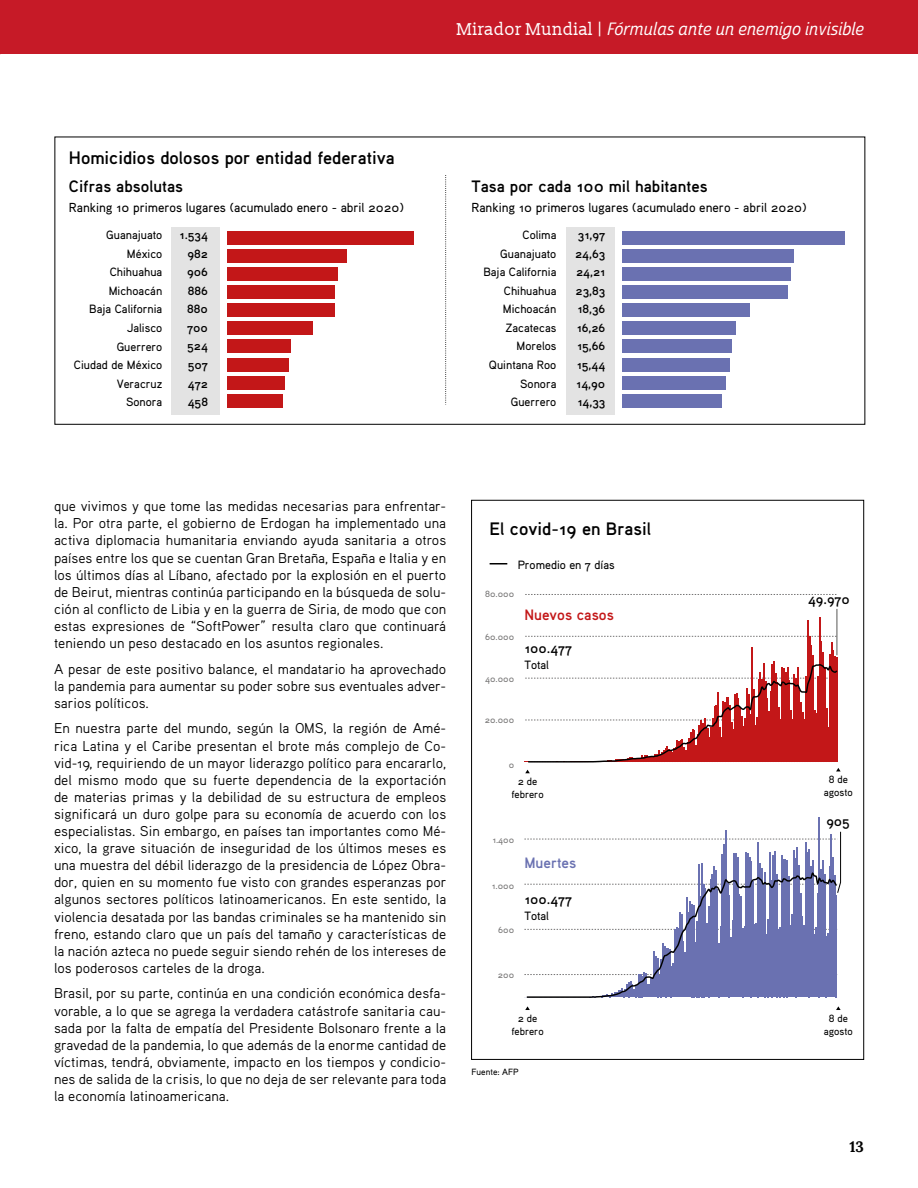
<style>
.page{position:relative;width:918px;height:1188px;background:#fff}
.page>*{position:absolute;margin:0;border:0;box-sizing:border-box;transform-origin:0 0}
.t1{font:18px "Aaux Pro Bold OSF";color:#000}
.t2{font:17.25px "Cabrito Sans Con Med It";color:#fff}
.t3{font:16.5px "Aaux Pro Bold OSF";color:#000}
.t4{font:15px "Aaux Pro Bold OSF";color:#c31718}
.t5{font:15px "Aaux Pro Bold OSF";color:#6a71b1}
.t6{font:700 15px "Lora";color:#000}
.t7{font:14.25px/17.1px "Aaux Pro Regular OSF";color:#000;text-align:justify}
.t8{font:13.5px "Aaux Pro Bold OSF";color:#000}
.t9{font:13.05px "Aaux Pro Medium OSF";color:#000}
.t10{font:12px/18.6px "Aaux Pro Medium OSF";color:#000;text-align:right}
.t11{font:12px/18.6px "Aaux Pro Bold OSF";color:#000;text-align:justify}
.t12{font:10.5px/12.6px "Aaux Pro Medium OSF";color:#000;text-align:center}
.t13{font:9px "Aaux Pro Medium OSF";color:#757474}
.t14{font:9px "Aaux Pro Medium OSF";color:#000}
.s1{font-family:"Slabo 13 px"}
.s2{font-family:"Aaux Pro Regular OSF"}
</style>
<div class="page">
<div style="left:0;top:0;width:918px;height:54px;background:#c61a27"></div>
<svg style="left:525px;top:636px;width:312px;height:1px"></svg>
<svg style="left:525px;top:594px;width:312px;height:1px"></svg>
<hr style="left:751px;top:647px;width:2px;height:115px;background:#c31718">
<hr style="left:773px;top:661px;width:2px;height:101px;background:#c31718">
<hr style="left:807px;top:620px;width:2px;height:142px;background:#c31718">
<hr style="left:809px;top:636px;width:1px;height:126px;background:#c31718">
<hr style="left:811px;top:645px;width:1px;height:117px;background:#c31718">
<hr style="left:812px;top:655px;width:2px;height:107px;background:#c31718">
<hr style="left:819px;top:617px;width:1px;height:145px;background:#c31718">
<hr style="left:821px;top:641px;width:1px;height:121px;background:#c31718">
<hr style="left:823px;top:652px;width:1px;height:110px;background:#c31718">
<hr style="left:829px;top:654px;width:2px;height:108px;background:#c31718">
<hr style="left:831px;top:642px;width:1px;height:120px;background:#c31718">
<hr style="left:833px;top:651px;width:1px;height:111px;background:#c31718">
<hr style="left:834px;top:657px;width:2px;height:105px;background:#c31718">
<hr style="left:836px;top:657px;width:1px;height:105px;background:#c31718">
<hr style="left:819px;top:817px;width:1px;height:180px;background:#6a71b1">
<hr style="left:837px;top:609px;width:1px;height:46px;background:#575756">
<svg style="left:524px;top:831px;width:317px;height:167px"></svg>
<svg style="left:836px;top:1006px;width:5px;height:4px"></svg>
<svg style="left:525px;top:1006px;width:5px;height:4px"></svg>
<svg style="left:525px;top:663px;width:316px;height:110px"></svg>
<svg style="left:490px;top:563px;width:17px;height:2px"></svg>
<div style="left:171px;top:227px;width:48px;height:187px;background:#e3e3e3"></div>
<div style="left:566px;top:227px;width:49px;height:187px;background:#e3e3e3"></div>
<svg style="left:445px;top:175px;width:1px;height:228px"></svg>
<div style="left:227px;top:231px;width:187px;height:13px;background:#c31718"></div>
<div style="left:227px;top:249px;width:120px;height:13px;background:#c31718"></div>
<div style="left:227px;top:267px;width:111px;height:13px;background:#c31718"></div>
<div style="left:227px;top:286px;width:108px;height:13px;background:#c31718"></div>
<div style="left:227px;top:304px;width:107px;height:13px;background:#c31718"></div>
<div style="left:227px;top:322px;width:85px;height:13px;background:#c31718"></div>
<div style="left:227px;top:340px;width:64px;height:13px;background:#c31718"></div>
<div style="left:227px;top:358px;width:62px;height:13px;background:#c31718"></div>
<div style="left:227px;top:376px;width:58px;height:13px;background:#c31718"></div>
<div style="left:227px;top:394px;width:56px;height:13px;background:#c31718"></div>
<div style="left:622px;top:231px;width:223px;height:13px;background:#6a71b1"></div>
<div style="left:622px;top:249px;width:172px;height:13px;background:#6a71b1"></div>
<div style="left:622px;top:267px;width:169px;height:13px;background:#6a71b1"></div>
<div style="left:622px;top:286px;width:166px;height:13px;background:#6a71b1"></div>
<div style="left:622px;top:304px;width:128px;height:13px;background:#6a71b1"></div>
<div style="left:622px;top:322px;width:114px;height:13px;background:#6a71b1"></div>
<div style="left:622px;top:340px;width:109px;height:13px;background:#6a71b1"></div>
<div style="left:622px;top:358px;width:108px;height:13px;background:#6a71b1"></div>
<div style="left:622px;top:376px;width:104px;height:13px;background:#6a71b1"></div>
<div style="left:622px;top:394px;width:100px;height:13px;background:#6a71b1"></div>
<p class="t1" style="left:69px;top:146px;width:327px">Homicidios dolosos por entidad federativa</p>
<p class="t3" style="left:69px;top:175px;width:116px">Cifras absolutas</p>
<p class="t9" style="left:69px;top:200px;width:337px">Ranking 10 primeros lugares (acumulado enero - abril 2020)</p>
<p class="t2" style="left:457px;top:19px;width:409px"><span class="s1">Mirador Mundial</span> <span class="s2">|</span> Fórmulas ante un enemigo invisible</p>
<p class="t3" style="left:471px;top:175px;width:238px">Tasa por cada 100 mil habitantes</p>
<p class="t9" style="left:471px;top:200px;width:337px">Ranking 10 primeros lugares (acumulado enero - abril 2020)</p>
<p class="t10" style="left:74px;top:225px;width:90px">Guanajuato<br>México<br>Chihuahua<br>Michoacán<br>Baja California<br>Jalisco<br>Guerrero<br>Ciudad de México<br>Veracruz<br>Sonora</p>
<p class="t11" style="left:187px;top:225px;width:23px;text-indent:-7px">1.534<br>982<br>906<br>886<br>880<br>700<br>524<br>507<br>472<br>458</p>
<p class="t10" style="left:483px;top:225px;width:75px">Colima<br>Guanajuato<br>Baja California<br>Chihuahua<br>Michoacán<br>Zacatecas<br>Morelos<br>Quintana Roo<br>Sonora<br>Guerrero</p>
<p class="t11" style="left:575px;top:225px;width:32px">31,97<br>24,63<br>24,21<br>23,83<br>18,36<br>16,26<br>15,66<br>15,44<br>14,90<br>14,33</p>
<p class="t7" style="left:54px;top:497px;width:394px">que vivimos y que tome las medidas necesarias para enfrentar&shy;la. Por otra parte, el gobierno de Erdogan ha implementado una activa diplomacia humanitaria enviando ayuda sanitaria a otros países entre los que se cuentan Gran Bretaña, España e Italia y en los últimos días al Líbano, afectado por la explosión en el puerto de Beirut, mientras continúa participando en la búsqueda de solu&shy;ción al conflicto de Libia y en la guerra de Siria, de modo que con estas expresiones de “SoftPower” resulta claro que continuará teniendo un peso destacado en los asuntos regionales.</p>
<p class="t7" style="left:54px;top:660px;width:394px">A pesar de este positivo balance, el mandatario ha aprovechado la pandemia para aumentar su poder sobre sus eventuales adver&shy;sarios políticos.</p>
<p class="t7" style="left:54px;top:719px;width:394px">En nuestra parte del mundo, según la OMS, la región de Amé&shy;rica Latina y el Caribe presentan el brote más complejo de Co&shy;vid-19, requiriendo de un mayor liderazgo político para encararlo, del mismo modo que su fuerte dependencia de la exportación de materias primas y la debilidad de su estructura de empleos significará un duro golpe para su economía de acuerdo con los especialistas. Sin embargo, en países tan importantes como Mé&shy;xico, la grave situación de inseguridad de los últimos meses es una muestra del débil liderazgo de la presidencia de López Obra&shy;dor, quien en su momento fue visto con grandes esperanzas por algunos sectores políticos latinoamericanos. En este sentido, la violencia desatada por las bandas criminales se ha mantenido sin freno, estando claro que un país del tamaño y características de la nación azteca no puede seguir siendo rehén de los intereses de los poderosos carteles de la droga.</p>
<p class="t7" style="left:54px;top:984px;width:394px">Brasil, por su parte, continúa en una condición económica desfa&shy;vorable, a lo que se agrega la verdadera catástrofe sanitaria cau&shy;sada por la falta de empatía del Presidente Bolsonaro frente a la gravedad de la pandemia, lo que además de la enorme cantidad de víctimas, tendrá, obviamente, impacto en los tiempos y condicio&shy;nes de salida de la crisis, lo que no deja de ser relevante para toda la economía latinoamericana.</p>
<p class="t1" style="left:490px;top:517px;width:163px">El covid-19 en Brasil</p>
<p class="t10" style="left:518px;top:555px;width:99px">Promedio en 7 días</p>
<p class="t13" style="left:485px;top:588px;width:31px">80.000</p>
<p class="t13" style="left:485px;top:632px;width:31px">60.000</p>
<p class="t13" style="left:485px;top:673px;width:31px">40.000</p>
<p class="t13" style="left:485px;top:714px;width:31px">20.000</p>
<p class="t4" style="left:524px;top:605px;width:91px">Nuevos casos</p>
<p class="t8" style="left:524px;top:640px;width:49px">100.477</p>
<p class="t10" style="left:524px;top:655px;width:26px">Total</p>
<p class="t13" style="left:509px;top:759px;width:7px">0</p>
<p class="t12" style="left:511px;top:775px;width:34px">2 de febrero</p>
<p class="t13" style="left:492px;top:834px;width:23px">1.400</p>
<p class="t13" style="left:492px;top:880px;width:24px">1.000</p>
<p class="t13" style="left:498px;top:924px;width:17px">600</p>
<p class="t5" style="left:524px;top:853px;width:54px">Muertes</p>
<p class="t8" style="left:524px;top:891px;width:49px">100.477</p>
<p class="t10" style="left:524px;top:906px;width:26px">Total</p>
<p class="t13" style="left:498px;top:969px;width:18px">200</p>
<p class="t12" style="left:511px;top:1012px;width:34px">2 de febrero</p>
<p class="t14" style="left:472px;top:1067px;width:49px">Fuente: AFP</p>
<p class="t8" style="left:808px;top:591px;width:43px">49.970</p>
<p class="t12" style="left:824px;top:773px;width:30px">8 de agosto</p>
<p class="t8" style="left:826px;top:813px;width:25px">905</p>
<p class="t12" style="left:824px;top:1012px;width:30px">8 de agosto</p>
<p class="t6" style="left:850px;top:1134px;width:16px">13</p>
</div>
